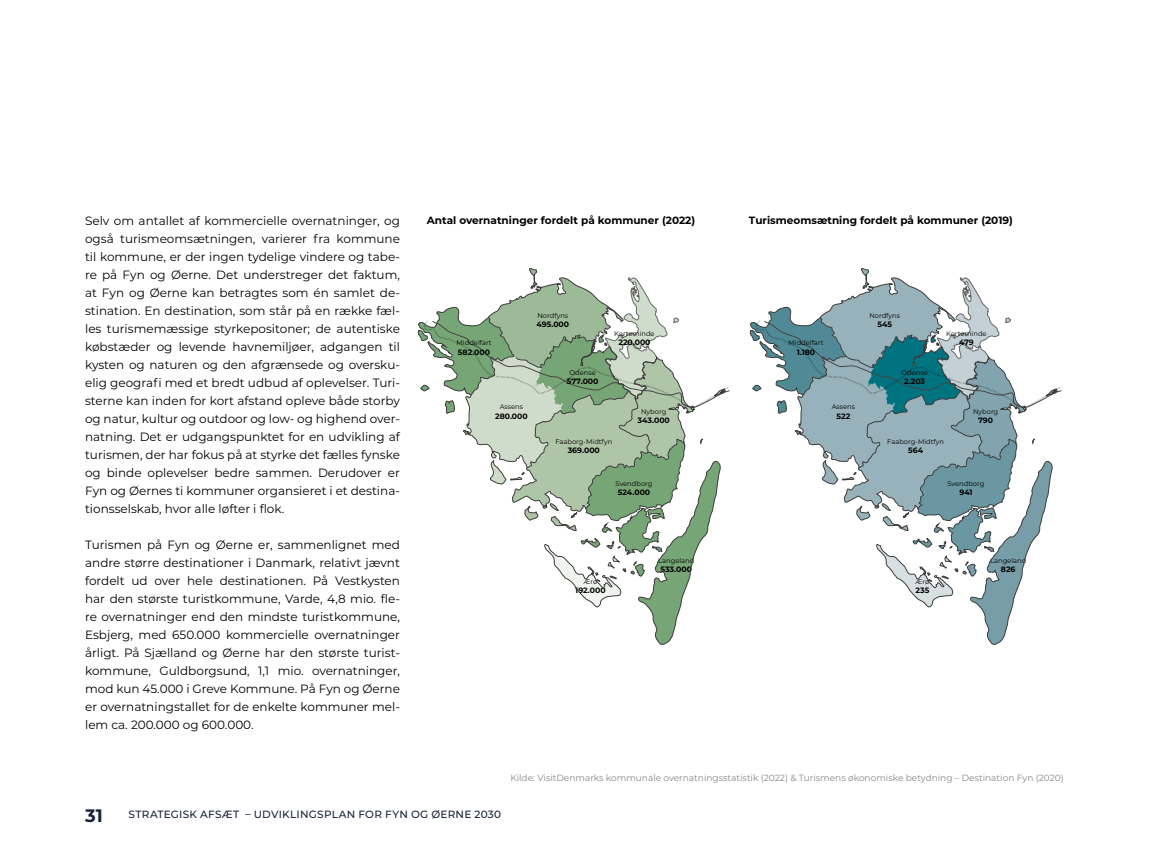
<style>
.page{position:relative;width:1149px;height:851px;background:#fff}
.page>*{position:absolute;margin:0;border:0;box-sizing:border-box;transform-origin:0 0}
.t1{font:700 18px "Visit Denmark";color:#17223b}
.t2{font:12px/18px "Visit Denmark";color:#000;text-align:justify}
.t3{font:700 10.5px "Visit Denmark";color:#000}
.t4{font:500 10.5px "Visit Denmark";letter-spacing:.025em;color:#17223b}
.t5{font:9px "Visit Denmark";color:#878787}
.t6{font:700 7.8px "Visit Denmark";color:#000}
.t7{font:6.75px "Visit Denmark";color:#000}
</style>
<div class="page">
<svg style="left:418px;top:268px;width:312px;height:377px"></svg>
<svg style="left:749px;top:268px;width:313px;height:377px"></svg>
<p class="t2" style="left:85px;top:211px;width:316px">Selv om antallet af kommercielle overnatninger, og også turismeomsætningen, varierer fra kommune til kommune, er der ingen tydelige vindere og tabe&shy;re på Fyn og Øerne. Det understreger det faktum, at Fyn og Øerne kan betragtes som én samlet de&shy;stination. En destination, som står på en række fæl&shy;les turismemæssige styrkepositoner; de autentiske købstæder og levende havnemiljøer, adgangen til kysten og naturen og den afgrænsede og oversku&shy;elig geografi med et bredt udbud af oplevelser. Turi&shy;sterne kan inden for kort afstand opleve både storby og natur, kultur og outdoor og low- og highend over&shy;natning. Det er udgangspunktet for en udvikling af turismen, der har fokus på at styrke det fælles fynske og binde oplevelser bedre sammen. Derudover er Fyn og Øernes ti kommuner organsieret i et destina&shy;tionsselskab, hvor alle løfter i flok.</p>
<p class="t2" style="left:85px;top:535px;width:316px">Turismen på Fyn og Øerne er, sammenlignet med andre større destinationer i Danmark, relativt jævnt fordelt ud over hele destinationen. På Vestkysten har den største turistkommune, Varde, 4,8 mio. fle&shy;re overnatninger end den mindste turistkommune, Esbjerg, med 650.000 kommercielle overnatninger årligt. På Sjælland og Øerne har den største turist&shy;kommune, Guldborgsund, 1,1 mio. overnatninger, mod kun 45.000 i Greve Kommune. På Fyn og Øerne er overnatningstallet for de enkelte kommuner mel&shy;lem ca. 200.000 og 600.000.</p>
<p class="t3" style="left:426px;top:213px;width:270px">Antal overnatninger fordelt på kommuner (2022)</p>
<p class="t3" style="left:748px;top:213px;width:265px">Turismeomsætning fordelt på kommuner (2019)</p>
<p class="t7" style="left:456px;top:338px;width:36px">Middelfart</p>
<p class="t6" style="left:458px;top:346px;width:34px">582.000</p>
<p class="t7" style="left:499px;top:402px;width:25px">Assens</p>
<p class="t6" style="left:495px;top:410px;width:34px">280.000</p>
<p class="t7" style="left:537px;top:311px;width:32px">Nordfyns</p>
<p class="t6" style="left:536px;top:319px;width:34px">495.000</p>
<p class="t7" style="left:569px;top:368px;width:28px">Odense</p>
<p class="t6" style="left:566px;top:376px;width:33px">577.000</p>
<p class="t7" style="left:614px;top:328px;width:42px">Kerteminde</p>
<p class="t6" style="left:618px;top:336px;width:34px">220.000</p>
<p class="t7" style="left:641px;top:406px;width:27px">Nyborg</p>
<p class="t6" style="left:637px;top:414px;width:34px">343.000</p>
<p class="t7" style="left:555px;top:437px;width:58px">Faaborg-Midtfyn</p>
<p class="t6" style="left:567px;top:445px;width:34px">369.000</p>
<p class="t7" style="left:615px;top:478px;width:38px">Svendborg</p>
<p class="t6" style="left:617px;top:486px;width:34px">524.000</p>
<p class="t7" style="left:583px;top:576px;width:15px">Ærø</p>
<p class="t6" style="left:575px;top:584px;width:32px">192.000</p>
<p class="t7" style="left:658px;top:555px;width:38px">Langeland</p>
<p class="t6" style="left:660px;top:563px;width:33px">533.000</p>
<p class="t7" style="left:788px;top:338px;width:36px">Middelfart</p>
<p class="t6" style="left:796px;top:346px;width:20px">1.180</p>
<p class="t7" style="left:831px;top:402px;width:25px">Assens</p>
<p class="t6" style="left:836px;top:410px;width:15px">522</p>
<p class="t7" style="left:869px;top:311px;width:32px">Nordfyns</p>
<p class="t6" style="left:877px;top:319px;width:16px">545</p>
<p class="t7" style="left:901px;top:368px;width:28px">Odense</p>
<p class="t6" style="left:903px;top:376px;width:23px">2.203</p>
<p class="t7" style="left:945px;top:328px;width:42px">Kerteminde</p>
<p class="t6" style="left:958px;top:336px;width:16px">479</p>
<p class="t7" style="left:972px;top:406px;width:27px">Nyborg</p>
<p class="t6" style="left:977px;top:414px;width:17px">790</p>
<p class="t7" style="left:887px;top:437px;width:58px">Faaborg-Midtfyn</p>
<p class="t6" style="left:908px;top:445px;width:16px">564</p>
<p class="t7" style="left:947px;top:478px;width:38px">Svendborg</p>
<p class="t6" style="left:959px;top:486px;width:15px">941</p>
<p class="t7" style="left:915px;top:576px;width:15px">Ærø</p>
<p class="t6" style="left:915px;top:584px;width:15px">235</p>
<p class="t7" style="left:989px;top:555px;width:38px">Langeland</p>
<p class="t6" style="left:1000px;top:563px;width:16px">826</p>
<p class="t5" style="left:510px;top:771px;width:554px">Kilde: VisitDenmarks kommunale overnatningsstatistik (2022) &amp; Turismens økonomiske betydning – Destination Fyn (2020)</p>
<h1 class="t1" style="left:85px;top:802px;width:19px">31</h1>
<p class="t4" style="left:128px;top:806px;width:374px">STRATEGISK AFSÆT – UDVIKLINGSPLAN FOR FYN OG ØERNE 2030</p>
</div>
